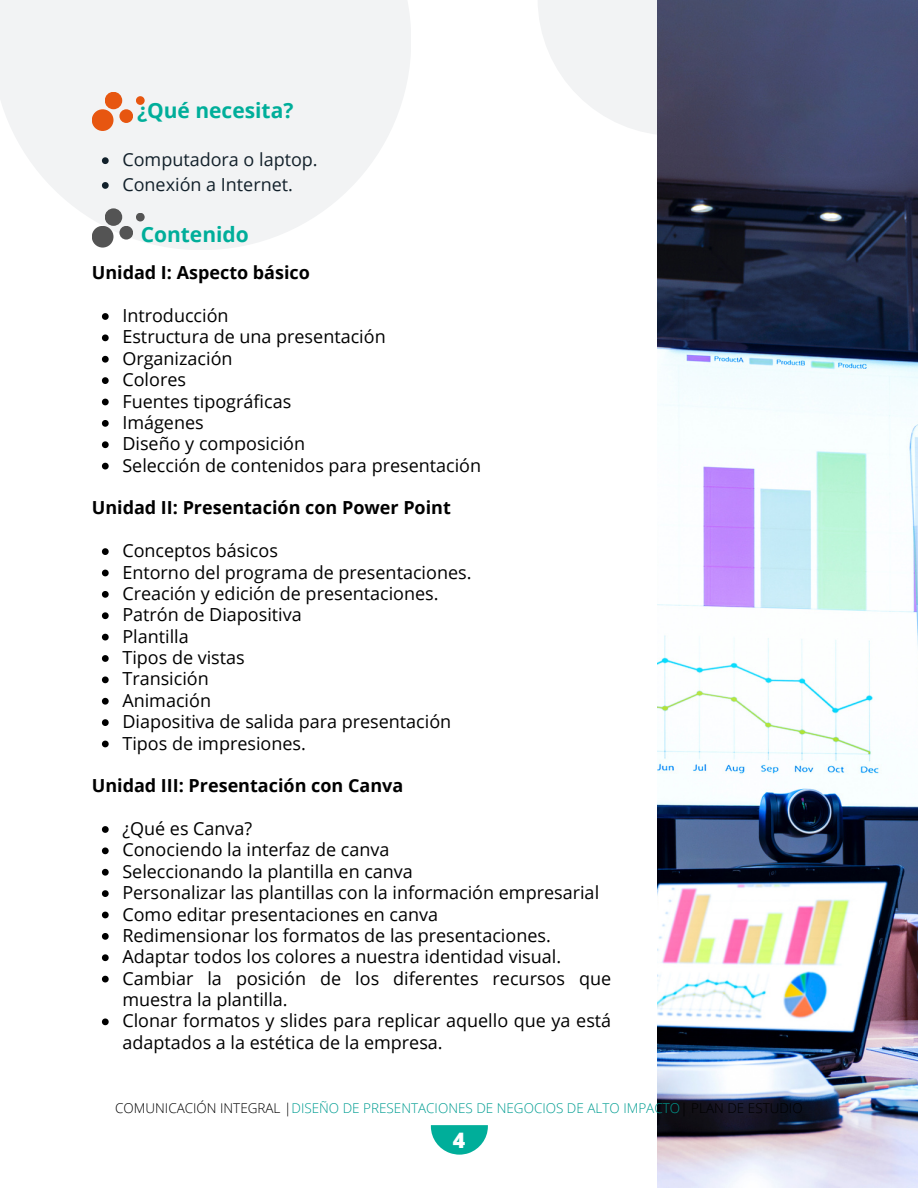
<style>
.page{position:relative;width:918px;height:1188px;background:#fff}
.page>*{position:absolute;margin:0;border:0;box-sizing:border-box;transform-origin:0 0}
.t1{font:800 21.3px "Open Sans";color:#fff}
.t2{font:700 21px "Open Sans";color:#00ae9a}
.t3{font:18px/21.3px "Open Sans";color:#000}
.t4{font:700 18px "Open Sans";color:#000}
.t5{font:18px "Open Sans";color:#12202a}
.t6{font:300 13.5px "Open Sans";color:#009d92}
.s1{color:#000}
</style>
<div class="page">
<div style="left:538px;top:0;width:274px;height:136px;background:linear-gradient(to bottom,#f0f1f2,#fafbfb)"></div>
<div style="left:0;top:0;width:411px;height:250px;background:linear-gradient(to right,#f4f4f5,#f5f5f6)"></div>
<svg style="left:431px;top:1125px;width:57px;height:30px"></svg>
<img style="left:657px;top:0;width:261px;height:1188px">
<div style="left:92px;top:226px;width:22px;height:22px;background:#545454;border-radius:50%"></div>
<div style="left:105px;top:208px;width:17px;height:18px;background:#545454;border-radius:50%"></div>
<div style="left:136px;top:213px;width:9px;height:8px;background:#545454;border-radius:50%"></div>
<div style="left:119px;top:226px;width:14px;height:14px;background:#545454;border-radius:50%"></div>
<div style="left:92px;top:109px;width:22px;height:22px;background:#e75610;border-radius:50%"></div>
<div style="left:105px;top:92px;width:17px;height:17px;background:#e75610;border-radius:50%"></div>
<div style="left:136px;top:96px;width:9px;height:9px;background:#e75610;border-radius:50%"></div>
<div style="left:119px;top:109px;width:14px;height:14px;background:#e75610;border-radius:50%"></div>
<svg style="left:102px;top:313px;width:7px;height:7px"></svg>
<svg style="left:102px;top:334px;width:7px;height:7px"></svg>
<svg style="left:102px;top:356px;width:7px;height:7px"></svg>
<svg style="left:102px;top:377px;width:7px;height:7px"></svg>
<svg style="left:102px;top:399px;width:7px;height:6px"></svg>
<svg style="left:102px;top:420px;width:7px;height:7px"></svg>
<svg style="left:102px;top:441px;width:7px;height:7px"></svg>
<svg style="left:102px;top:463px;width:7px;height:6px"></svg>
<svg style="left:102px;top:548px;width:7px;height:7px"></svg>
<svg style="left:102px;top:570px;width:7px;height:6px"></svg>
<svg style="left:102px;top:591px;width:7px;height:7px"></svg>
<svg style="left:102px;top:612px;width:7px;height:7px"></svg>
<svg style="left:102px;top:634px;width:7px;height:6px"></svg>
<svg style="left:102px;top:655px;width:7px;height:7px"></svg>
<svg style="left:102px;top:676px;width:7px;height:7px"></svg>
<svg style="left:102px;top:698px;width:7px;height:7px"></svg>
<svg style="left:102px;top:719px;width:7px;height:7px"></svg>
<svg style="left:102px;top:741px;width:7px;height:6px"></svg>
<svg style="left:102px;top:826px;width:7px;height:7px"></svg>
<svg style="left:102px;top:847px;width:7px;height:7px"></svg>
<svg style="left:102px;top:869px;width:7px;height:7px"></svg>
<svg style="left:102px;top:890px;width:7px;height:7px"></svg>
<svg style="left:102px;top:912px;width:7px;height:6px"></svg>
<svg style="left:102px;top:933px;width:7px;height:7px"></svg>
<svg style="left:102px;top:954px;width:7px;height:7px"></svg>
<svg style="left:102px;top:976px;width:7px;height:6px"></svg>
<svg style="left:102px;top:1018px;width:7px;height:7px"></svg>
<svg style="left:102px;top:157px;width:7px;height:7px"></svg>
<svg style="left:102px;top:182px;width:7px;height:7px"></svg>
<p class="t2" style="left:137px;top:96px;width:158px">¿Qué necesita?</p>
<p class="t5" style="left:122px;top:147px;width:197px">Computadora o laptop.</p>
<p class="t5" style="left:122px;top:172px;width:172px">Conexión a Internet.</p>
<p class="t2" style="left:141px;top:220px;width:110px">Contenido</p>
<p class="t4" style="left:92px;top:260px;width:220px">Unidad I: Aspecto básico</p>
<p class="t3" style="left:122px;top:304px;width:108px">Introducción</p>
<p class="t3" style="left:122px;top:326px;width:265px">Estructura de una presentación</p>
<p class="t3" style="left:122px;top:347px;width:112px">Organización</p>
<p class="t3" style="left:122px;top:369px;width:65px">Colores</p>
<p class="t3" style="left:122px;top:390px;width:170px">Fuentes tipográficas</p>
<p class="t3" style="left:122px;top:411px;width:83px">Imágenes</p>
<p class="t3" style="left:122px;top:433px;width:184px">Diseño y composición</p>
<p class="t3" style="left:122px;top:454px;width:360px">Selección de contenidos para presentación</p>
<p class="t4" style="left:92px;top:495px;width:361px">Unidad II: Presentación con Power Point</p>
<p class="t3" style="left:122px;top:540px;width:157px">Conceptos básicos</p>
<p class="t3" style="left:122px;top:561px;width:351px">Entorno del programa de presentaciones.</p>
<p class="t3" style="left:122px;top:582px;width:318px">Creación y edición de presentaciones.</p>
<p class="t3" style="left:122px;top:604px;width:181px">Patrón de Diapositiva</p>
<p class="t3" style="left:122px;top:625px;width:68px">Plantilla</p>
<p class="t3" style="left:122px;top:646px;width:124px">Tipos de vistas</p>
<p class="t3" style="left:122px;top:668px;width:88px">Transición</p>
<p class="t3" style="left:122px;top:689px;width:90px">Animación</p>
<p class="t3" style="left:122px;top:711px;width:330px">Diapositiva de salida para presentación</p>
<p class="t3" style="left:122px;top:732px;width:185px">Tipos de impresiones.</p>
<p class="t4" style="left:92px;top:773px;width:313px">Unidad III: Presentación con Canva</p>
<p class="t3" style="left:122px;top:817px;width:131px">¿Qué es Canva?</p>
<p class="t3" style="left:122px;top:839px;width:269px">Conociendo la interfaz de canva</p>
<p class="t3" style="left:122px;top:860px;width:292px">Seleccionando la plantilla en canva</p>
<p class="t3" style="left:122px;top:882px;width:478px">Personalizar las plantillas con la información empresarial</p>
<p class="t3" style="left:122px;top:903px;width:317px">Como editar presentaciones en canva</p>
<p class="t3" style="left:122px;top:924px;width:430px">Redimensionar los formatos de las presentaciones.</p>
<p class="t3" style="left:122px;top:946px;width:440px">Adaptar todos los colores a nuestra identidad visual.</p>
<p class="t3" style="left:122px;top:967px;width:490px">Cambiar la posición de los diferentes recursos que muestra la plantilla.</p>
<p class="t3" style="left:122px;top:1010px;width:490px">Clonar formatos y slides para replicar aquello que ya está adaptados a la estética de la empresa.</p>
<p class="t6" style="left:115px;top:1098px;width:689px"><span class="s1">COMUNICACIÓN INTEGRAL |</span>DISEÑO DE PRESENTACIONES DE NEGOCIOS DE ALTO IMPACTO<span class="s1">| PLAN DE ESTUDIO</span></p>
<p class="t1" style="left:453px;top:1125px;width:14px">4</p>
</div>
